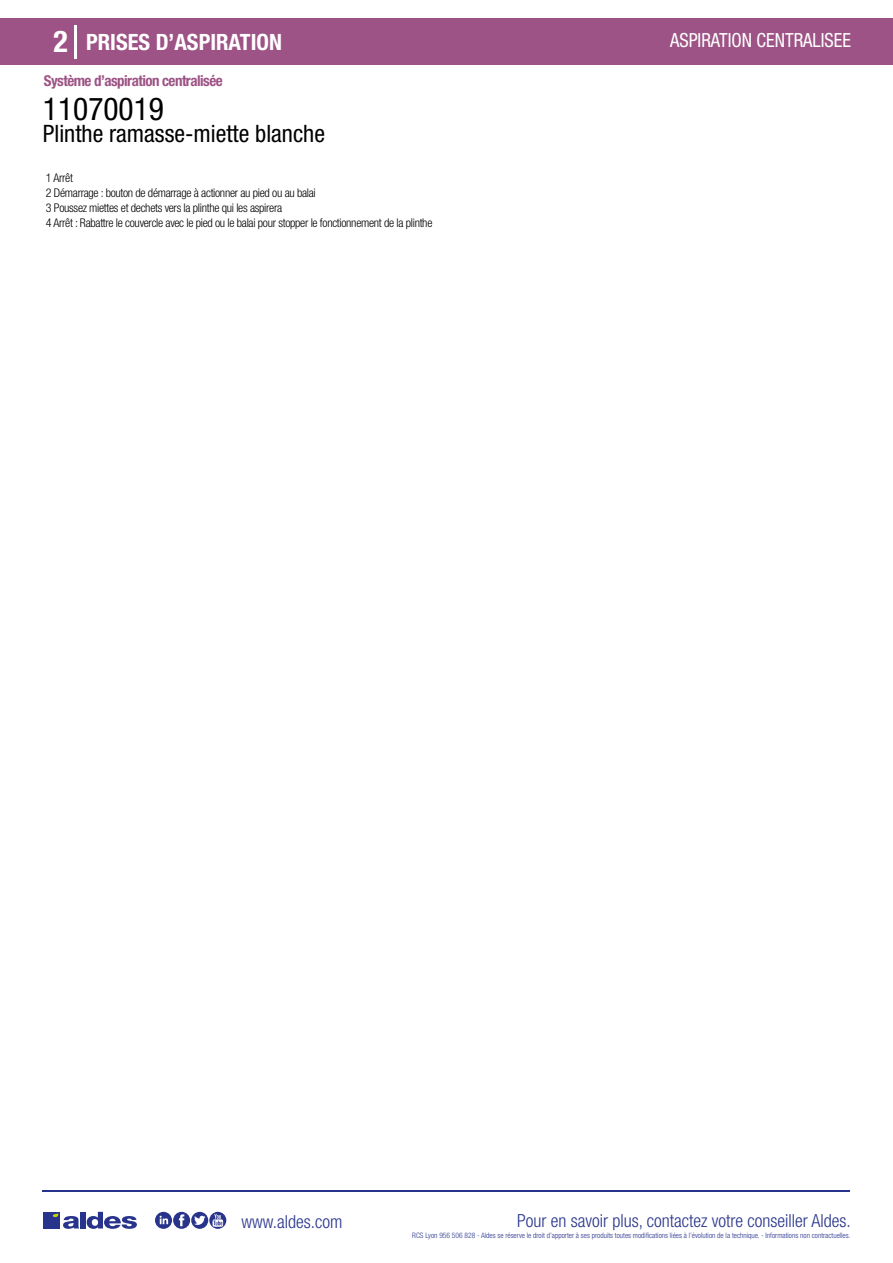
<style>
.page{position:relative;width:893px;height:1263px;background:#fff}
.page>*{position:absolute;margin:0;border:0;box-sizing:border-box;transform-origin:0 0}
.t1{font:condensed 31.5px "Helvetica Neue LT Std";color:#000}
.t2{font:700 condensed 30px "Helvetica Neue LT Std";color:#fff}
.t3{font:condensed 24px "Helvetica Neue LT Std";color:#000}
.t4{font:700 condensed 22.5px "Helvetica Neue LT Std";color:#fff}
.t5{font:condensed 19.5px "Helvetica Neue LT Std";color:#fff;scale:.95 1}
.t6{font:300 condensed 18px "Helvetica Neue";color:#28348b}
.t7{font:700 condensed 15px "Helvetica Neue LT Std";letter-spacing:-.035em;color:#9d5385}
.t8{font:300 condensed 12px/15px "Helvetica Neue LT Std";letter-spacing:-.025em;color:#000}
.t9{font:300 condensed 7.5px "Helvetica Neue";color:#28348b}
</style>
<div class="page">
<div style="left:0;top:18px;width:893px;height:46px;background:#9d5385"></div>
<hr style="left:74px;top:25px;width:2px;height:33px;background:#fff">
<hr style="left:43px;top:1190px;width:807px;height:1px;background:#28348b">
<svg style="left:155px;top:1212px;width:71px;height:17px"></svg>
<div style="left:43px;top:1212px;width:17px;height:16px;background:#28348b"></div>
<div style="left:80px;top:1212px;width:6px;height:16px;background:#28348b"></div>
<svg style="left:87px;top:1212px;width:50px;height:17px"></svg>
<svg style="left:53px;top:1213px;width:26px;height:16px"></svg>
<h2 class="t2" style="left:54px;top:24px;width:16px">2</h2>
<h3 class="t4" style="left:86px;top:28px;width:197px">PRISES D’ASPIRATION</h3>
<h3 class="t5" style="left:670px;top:29px;width:192px">ASPIRATION CENTRALISEE</h3>
<p class="t7" style="left:44px;top:71px;width:180px">Système d’aspiration centralisée</p>
<h1 class="t1" style="left:43px;top:91px;width:122px">11070019</h1>
<h3 class="t3" style="left:43px;top:120px;width:284px">Plinthe ramasse-miette blanche</h3>
<p class="t8" style="left:46px;top:170px;width:388px">1 Arrêt<br>2 Démarrage : bouton de démarrage à actionner au pied ou au balai<br>3 Poussez miettes et dechets vers la plinthe qui les aspirera<br>4 Arrêt : Rabattre le couvercle avec le pied ou le balai pour stopper le fonctionnement de la plinthe</p>
<h3 class="t6" style="left:241px;top:1211px;width:102px">www.aldes.com</h3>
<h3 class="t6" style="left:517px;top:1211px;width:335px">Pour en savoir plus, contactez votre conseiller Aldes.</h3>
<p class="t9" style="left:412px;top:1230px;width:440px">RCS Lyon 956 506 828 - Aldes se réserve le droit d’apporter à ses produits toutes modifications liées à l’évolution de la technique. - Informations non contractuelles.</p>
</div>
